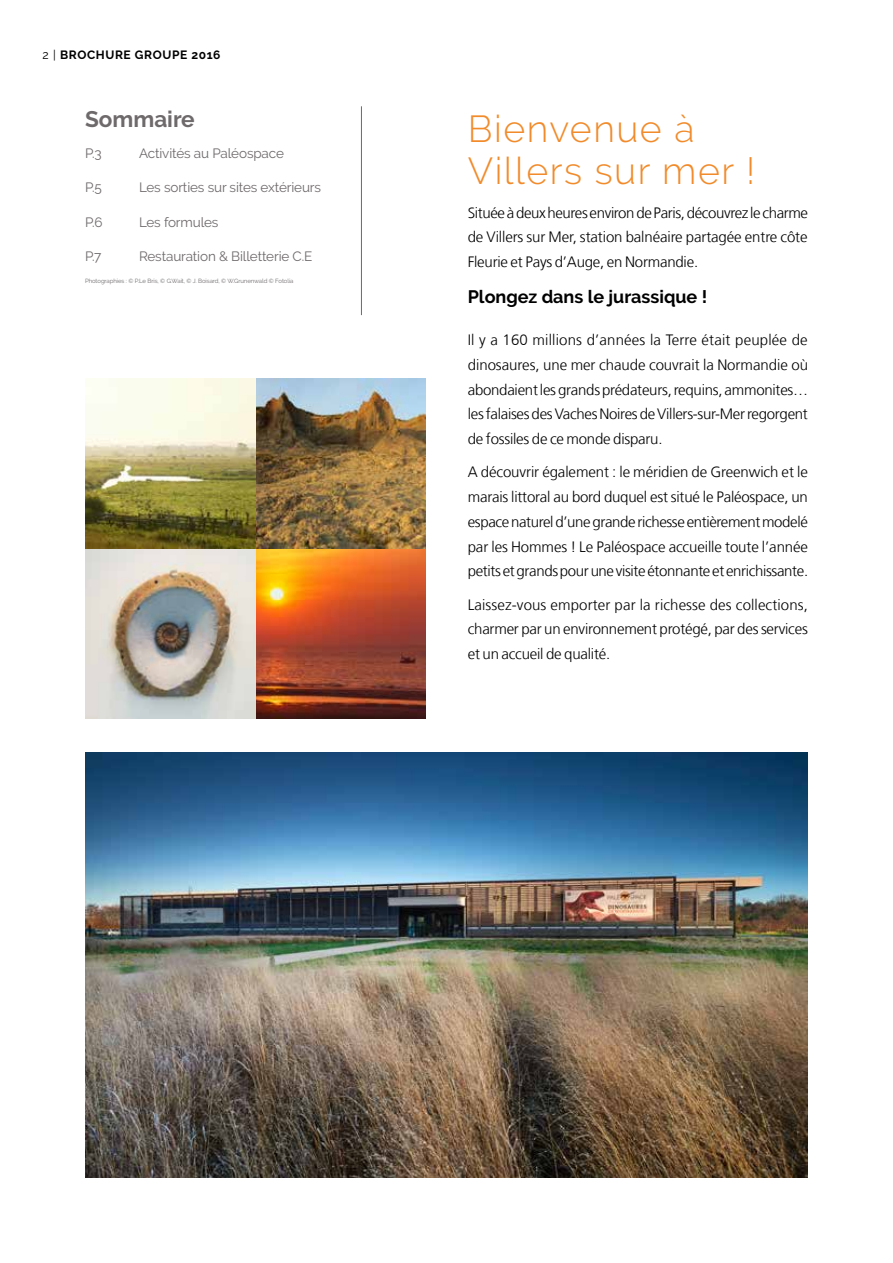
<style>
.page{position:relative;width:893px;height:1263px;background:#fff}
.page>*{position:absolute;margin:0;border:0;box-sizing:border-box;transform-origin:0 0}
.t1{font:300 37.5px/42.8px "Raleway";letter-spacing:.04em;color:#f18b2b}
.t2{font:700 22.5px "Raleway";color:#6e696b}
.t3{font:700 18px "Raleway";color:#000}
.t4{font:300 15px/24.8px "Frutiger LT Com";letter-spacing:-.015em;color:#000;text-align:justify}
.t5{font:13.5px "Raleway";letter-spacing:-.01em;color:#6e696b}
.t6{font:700 12px "Raleway";letter-spacing:.05em;color:#000}
.t7{font:6px "Raleway";letter-spacing:-.01em;color:#6e696b}
.s1{font-weight:400}
</style>
<div class="page">
<hr style="left:361px;top:106px;width:1px;height:209px;background:#6e696b">
<img style="left:85px;top:753px;width:723px;height:425px">
<img style="left:85px;top:378px;width:340px;height:341px">
<p class="t6" style="left:43px;top:48px;width:180px"><span class="s1">2 |</span> BROCHURE GROUPE 2016</p>
<h2 class="t2" style="left:85px;top:107px;width:111px">Sommaire</h2>
<p class="t5" style="left:85px;top:145px;width:18px">P.3</p>
<p class="t5" style="left:139px;top:145px;width:146px">Activités au Paléospace</p>
<p class="t5" style="left:85px;top:180px;width:18px">P.5</p>
<p class="t5" style="left:139px;top:180px;width:184px">Les sorties sur sites extérieurs</p>
<p class="t5" style="left:85px;top:214px;width:19px">P.6</p>
<p class="t5" style="left:139px;top:214px;width:81px">Les formules</p>
<p class="t5" style="left:85px;top:249px;width:18px">P.7</p>
<p class="t5" style="left:139px;top:249px;width:175px">Restauration &amp; Billetterie C.E</p>
<p class="t7" style="left:85px;top:277px;width:210px">Photographies : © P.Le Bris, © G.Wait, © J. Boisard, © W.Grunenwald © Fotolia</p>
<h1 class="t1" style="left:468px;top:107px;width:289px">Bienvenue à<br>Villers sur mer !</h1>
<p class="t4" style="left:468px;top:200px;width:342px">Située à deux heures environ de Paris, découvrez le charme de Villers sur Mer, station balnéaire partagée entre côte Fleurie et Pays d’Auge, en Normandie.</p>
<p class="t3" style="left:468px;top:287px;width:241px">Plongez dans le jurassique !</p>
<p class="t4" style="left:468px;top:328px;width:342px">Il y a 160 millions d’années la Terre était peuplée de dinosaures, une mer chaude couvrait la Normandie où abondaient les grands prédateurs, requins, ammonites… les falaises des Vaches Noires de Villers-sur-Mer regorgent de fossiles de ce monde disparu.</p>
<p class="t4" style="left:468px;top:460px;width:342px">A découvrir également : le méridien de Greenwich et le marais littoral au bord duquel est situé le Paléospace, un espace naturel d’une grande richesse entièrement modelé par les Hommes ! Le Paléospace accueille toute l’année petits et grands pour une visite étonnante et enrichissante.</p>
<p class="t4" style="left:468px;top:592px;width:342px">Laissez-vous emporter par la richesse des collections, charmer par un environnement protégé, par des services et un accueil de qualité.</p>
</div>
